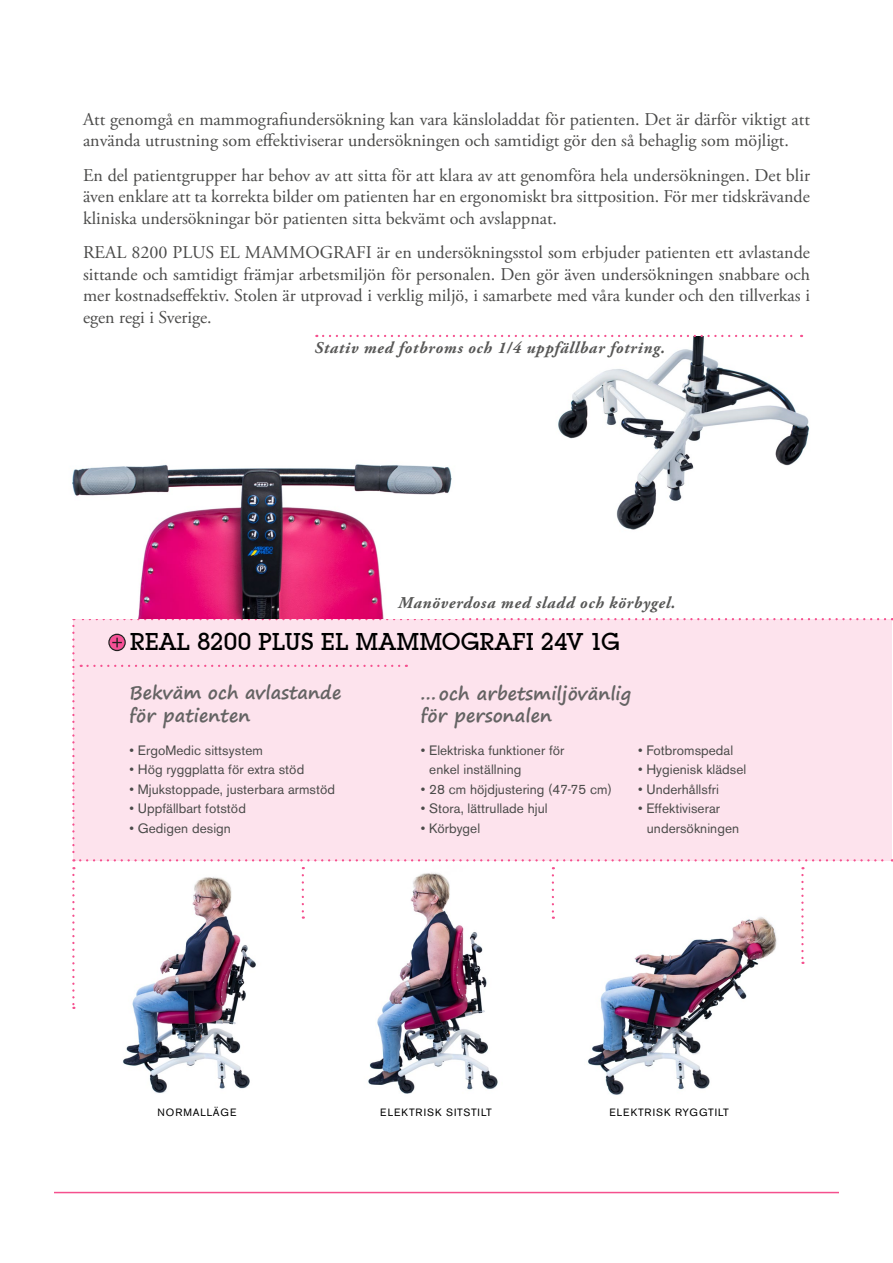
<style>
.page{position:relative;width:893px;height:1263px;background:#fff}
.page>*{position:absolute;margin:0;border:0;box-sizing:border-box;transform-origin:0 0}
.t1{font:500 23.7px "Lubalin Graph IT Cby BT";color:#000}
.t2{font:18px/21.6px "Adobe Garamond Pro";color:#4a4a49;text-align:justify}
.t3{font:700 18px/22.5px "Segoe Print";letter-spacing:.005em;color:#646363}
.t4{font:italic 700 16.5px "Adobe Garamond Pro";letter-spacing:.045em;color:#575756}
.t5{font:13.5px/19.5px "Akzidenz Grotesk BE";letter-spacing:.005em;color:#4a4a49}
.t6{font:10.5px "Akzidenz Grotesk BE";letter-spacing:.075em;color:#000}
</style>
<div class="page">
<div style="left:73px;top:619px;width:819px;height:241px;background:#fde3ed"></div>
<svg style="left:73px;top:618px;width:812px;height:2px"></svg>
<hr style="left:54px;top:1192px;width:785px;height:1px;background:#f5508e">
<img style="left:123px;top:877px;width:133px;height:216px">
<img style="left:368px;top:872px;width:130px;height:222px">
<img style="left:588px;top:917px;width:189px;height:178px">
<svg style="left:801px;top:875px;width:3px;height:89px"></svg>
<svg style="left:72px;top:875px;width:3px;height:134px"></svg>
<svg style="left:552px;top:875px;width:2px;height:44px"></svg>
<svg style="left:302px;top:875px;width:2px;height:44px"></svg>
<svg style="left:72px;top:626px;width:821px;height:235px"></svg>
<img style="left:558px;top:336px;width:252px;height:194px">
<svg style="left:323px;top:335px;width:479px;height:2px"></svg>
<img style="left:72px;top:464px;width:380px;height:154px">
<p class="t2" style="left:83px;top:109px;width:728px">Att genomgå en mammografiundersökning kan vara känsloladdat för patienten. Det är därför viktigt att använda utrustning som effektiviserar undersökningen och samtidigt gör den så behaglig som möjligt.</p>
<p class="t2" style="left:83px;top:165px;width:728px">En del patientgrupper har behov av att sitta för att klara av att genomföra hela undersökningen. Det blir även enklare att ta korrekta bilder om patienten har en ergonomiskt bra sittposition. För mer tidskrävande kliniska undersökningar bör patienten sitta bekvämt och avslappnat.</p>
<p class="t2" style="left:83px;top:242px;width:728px">REAL 8200 PLUS EL MAMMOGRAFI är en undersökningsstol som erbjuder patienten ett avlastande sittande och samtidigt främjar arbetsmiljön för personalen. Den gör även undersökningen snabbare och mer kostnadseffektiv. Stolen är utprovad i verklig miljö, i samarbete med våra kunder och den tillverkas i egen regi i Sverige.</p>
<p class="t4" style="left:315px;top:338px;width:352px">Stativ med fotbroms och 1/4 uppfällbar fotring.</p>
<p class="t4" style="left:398px;top:594px;width:279px">Manöverdosa med sladd och körbygel.</p>
<h1 class="t1" style="left:130px;top:628px;width:492px">REAL 8200 PLUS EL MAMMOGRAFI 24V 1G</h1>
<p class="t3" style="left:130px;top:681px;width:213px">Bekväm och avlastande för patienten</p>
<p class="t5" style="left:130px;top:740px;width:135px">• ErgoMedic sittsystem</p>
<p class="t5" style="left:130px;top:760px;width:176px">• Hög ryggplatta för extra stöd</p>
<p class="t5" style="left:130px;top:779px;width:207px">• Mjukstoppade, justerbara armstöd</p>
<p class="t5" style="left:130px;top:799px;width:118px">• Uppfällbart fotstöd</p>
<p class="t5" style="left:130px;top:818px;width:103px">• Gedigen design</p>
<p class="t3" style="left:421px;top:682px;width:212px">... och arbetsmiljövänlig för personalen</p>
<p class="t5" style="left:429px;top:740px;width:137px;text-indent:-8px">• Elektriska funktioner för enkel inställning</p>
<p class="t5" style="left:421px;top:779px;width:193px">• 28 cm höjdjustering (47-75 cm)</p>
<p class="t5" style="left:421px;top:799px;width:128px">• Stora, lättrullade hjul</p>
<p class="t5" style="left:421px;top:818px;width:61px">• Körbygel</p>
<p class="t5" style="left:638px;top:740px;width:97px">• Fotbromspedal</p>
<p class="t5" style="left:638px;top:760px;width:110px">• Hygienisk klädsel</p>
<p class="t5" style="left:638px;top:779px;width:82px">• Underhållsfri</p>
<p class="t5" style="left:647px;top:799px;width:94px;text-indent:-9px">• Effektiviserar undersökningen</p>
<p class="t6" style="left:157px;top:1106px;width:81px">NORMALLÄGE</p>
<p class="t6" style="left:380px;top:1106px;width:113px">ELEKTRISK SITSTILT</p>
<p class="t6" style="left:609px;top:1106px;width:121px">ELEKTRISK RYGGTILT</p>
</div>
